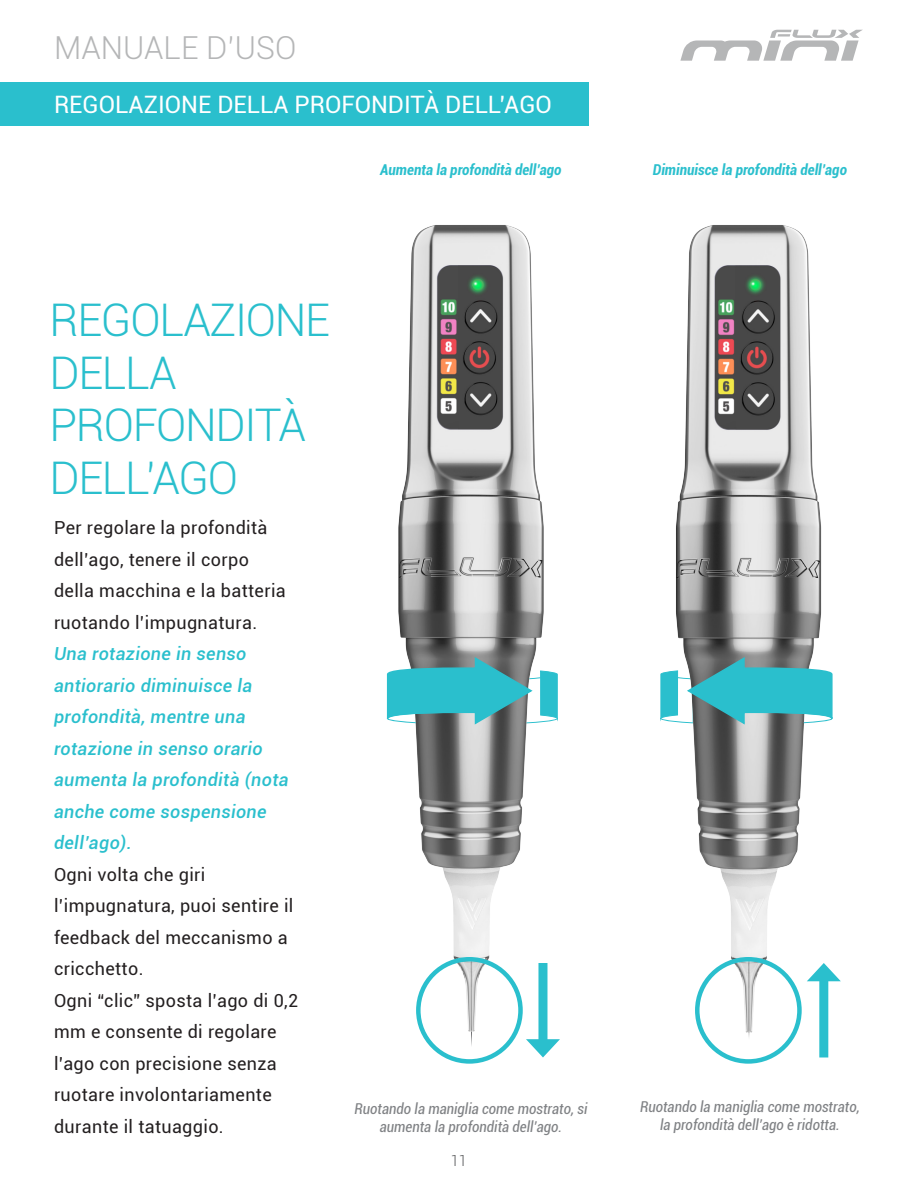
<style>
.page{position:relative;width:918px;height:1188px;background:#fff}
.page>*{position:absolute;margin:0;border:0;box-sizing:border-box;transform-origin:0 0}
.t1{font:300 45px/52.5px "Roboto";letter-spacing:-.03em;color:#2abfcd}
.t2{font:300 31.65px "Roboto";color:#b5b6b7}
.t3{font:24px "Roboto";color:#fff}
.t4{font:18px/31.5px "Roboto";letter-spacing:.02em;color:#231f20}
.t5{font:italic 500 18px/31.5px "Roboto";letter-spacing:.02em;color:#2abfcd}
.t6{font:italic condensed 15px/18px "Roboto";color:#808285;text-align:center}
.t7{font:italic 700 condensed 15px "Roboto";color:#2abfcd}
.t8{font:300 15px "Roboto";color:#57585a}
</style>
<div class="page">
<svg style="left:680px;top:30px;width:182px;height:31px"></svg>
<div style="left:0;top:83px;width:589px;height:43px;background:#2abfcd"></div>
<img style="left:676px;top:225px;width:165px;height:834px">
<div style="left:695px;top:957px;width:107px;height:107px;border:4px solid #2abfcd;border-radius:50%"></div>
<svg style="left:660px;top:656px;width:173px;height:69px;background:#5fb4bc"></svg>
<div style="left:819px;top:974px;width:9px;height:83px;background:#2abfcd"></div>
<svg style="left:807px;top:963px;width:34px;height:18px"></svg>
<img style="left:398px;top:225px;width:150px;height:834px">
<div style="left:416px;top:957px;width:107px;height:107px;border:4px solid #2abfcd;border-radius:50%"></div>
<svg style="left:386px;top:656px;width:172px;height:69px;background:#5fb4bc"></svg>
<div style="left:538px;top:963px;width:9px;height:83px;background:#2abfcd"></div>
<svg style="left:526px;top:1039px;width:34px;height:19px"></svg>
<svg style="left:471px;top:1032px;width:1px;height:15px"></svg>
<h2 class="t2" style="left:54px;top:25px;width:244px">MANUALE D’USO</h2>
<p class="t3" style="left:54px;top:88px;width:499px">REGOLAZIONE DELLA PROFONDITÀ DELL’AGO</p>
<p class="t7" style="left:380px;top:159px;width:183px">Aumenta la profondità dell’ago</p>
<p class="t7" style="left:653px;top:159px;width:196px">Diminuisce la profondità dell’ago</p>
<p class="t1" style="left:50px;top:292px;width:282px">REGOLAZIONE<br>DELLA<br>PROFONDITÀ<br>DELL’AGO</p>
<p class="t4" style="left:54px;top:511px;width:233px">Per regolare la profondità dell’ago, tenere il corpo della macchina e la batteria ruotando l’impugnatura.</p>
<p class="t5" style="left:54px;top:637px;width:236px">Una rotazione in senso antiorario diminuisce la profondità, mentre una rotazione in senso orario aumenta la profondità (nota anche come sospensione dell’ago).</p>
<p class="t4" style="left:54px;top:858px;width:241px">Ogni volta che giri l’impugnatura, puoi sentire il feedback del meccanismo a cricchetto.</p>
<p class="t4" style="left:54px;top:984px;width:246px">Ogni “clic” sposta l’ago di 0,2 mm e consente di regolare</p>
<p class="t4" style="left:54px;top:1047px;width:224px">l’ago con precisione senza</p>
<p class="t4" style="left:54px;top:1078px;width:219px">ruotare involontariamente durante il tatuaggio.</p>
<p class="t6" style="left:354px;top:1099px;width:235px">Ruotando la maniglia come mostrato, si aumenta la profondità dell’ago.</p>
<p class="t6" style="left:640px;top:1098px;width:221px">Ruotando la maniglia come mostrato,</p>
<p class="t6" style="left:660px;top:1116px;width:181px">la profondità dell’ago è ridotta.</p>
<p class="t8" style="left:451px;top:1151px;width:18px">11</p>
</div>
